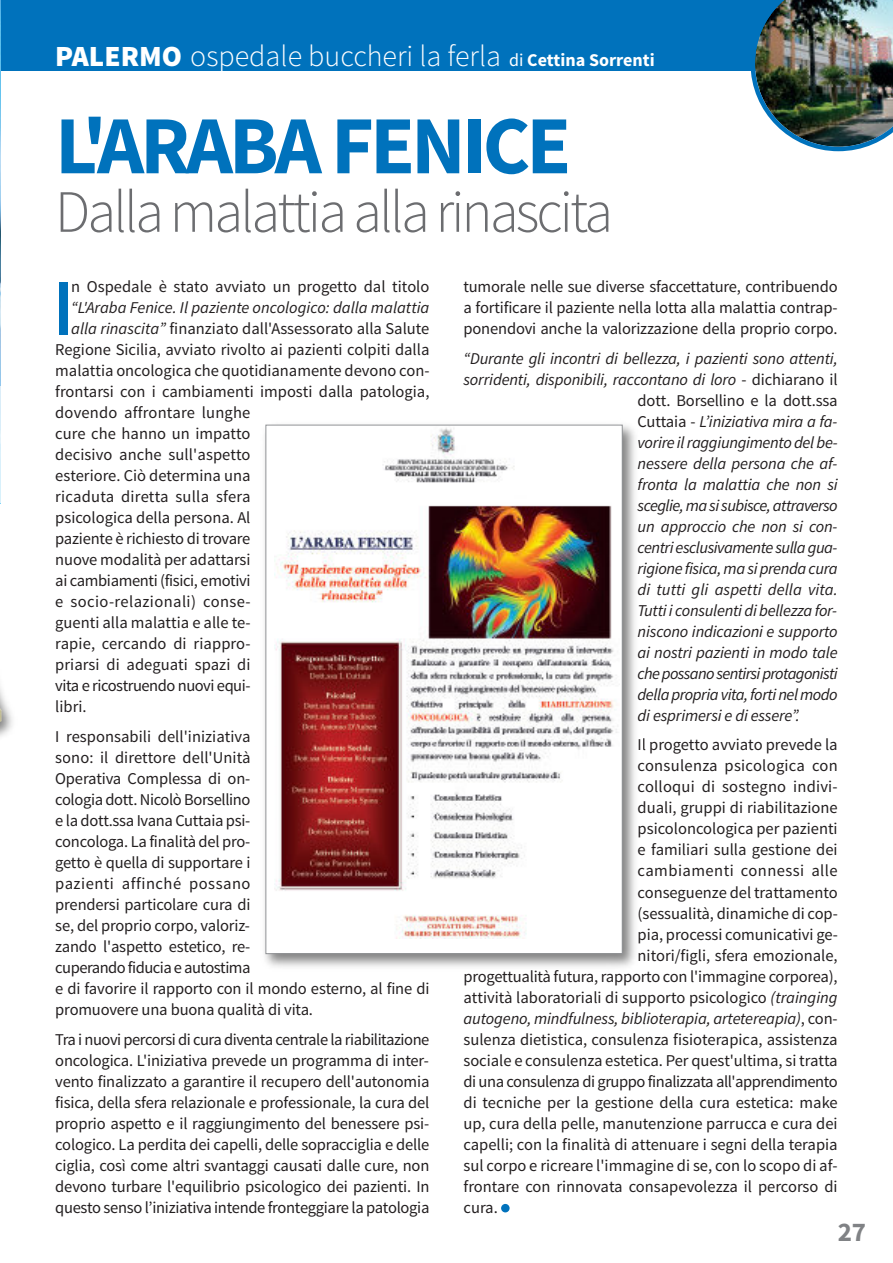
<style>
.page{position:relative;width:893px;height:1263px;background:#fff}
.page>*{position:absolute;margin:0;border:0;box-sizing:border-box;transform-origin:0 0}
.t1{font:700 82.5px "Source Sans Pro";letter-spacing:-.045em;color:#0072bc}
.t2{font:700 61.5px "Antonio";color:#0072bc}
.t3{font:300 60px "Source Sans Pro";letter-spacing:-.05em;color:#6c6d70}
.t4{font:300 30px "Source Sans Pro";color:#fff}
.t5{font:700 27px "Source Sans Pro";color:#808285}
.t6{font:16.5px/21px "Source Sans Pro";color:#231f20;text-align:justify}
.t7{font:italic 16.5px "Source Sans Pro";letter-spacing:-.01em;color:#231f20}
.t8{font:16.5px "Source Sans Pro";letter-spacing:-.03em;color:#231f20}
.t9{font:italic 16.5px "Source Sans Pro";letter-spacing:-.03em;color:#231f20}
.t10{font:16.5px "Source Sans Pro";letter-spacing:.025em;color:#231f20}
.t11{font:italic 16.5px "Source Sans Pro";letter-spacing:-.035em;color:#231f20}
.t12{font:italic 16.5px "Source Sans Pro";letter-spacing:-.04em;color:#231f20}
.t13{font:16.5px "Source Sans Pro";letter-spacing:-.025em;color:#231f20}
.s1{font-weight:900;font-size:29.25px}
.s2{font-weight:400;font-size:18px}
.s3{font-weight:700;font-size:18px}
.s4{font-style:italic}
.s5{font-style:normal}
</style>
<div class="page">
<div style="left:1px;top:0;width:892px;height:71px;background:#0072bc"></div>
<img style="left:751px;top:0;width:142px;height:151px">
<img style="left:264px;top:424px;width:371px;height:543px">
<div style="left:266px;top:425px;width:356px;height:528px;background:#fff"></div>
<img style="left:274px;top:428px;width:344px;height:511px">
<div style="left:501px;top:1204px;width:9px;height:8px;background:#0072bc;border-radius:50%"></div>
<img style="left:0;top:0;width:1px;height:386px">
<hr style="left:0;top:386px;width:1px;height:117px;background:#d9f0fa">
<img style="left:0;top:687px;width:13px;height:50px">
<svg style="left:0;top:707px;width:2px;height:16px"></svg>
<h3 class="t4" style="left:55px;top:38px;width:601px"><span class="s1">PALERMO</span> ospedale buccheri la ferla <span class="s2">di</span> <span class="s3">Cettina Sorrenti</span></h3>
<h1 class="t1" style="left:55px;top:93px;width:517px">L'ARAbA FENICE</h1>
<h3 class="t3" style="left:55px;top:175px;width:559px">Dallamalattiaallarinascita</h3>
<h2 class="t2" style="left:55px;top:277px;width:18px">I</h2>
<p class="t6" style="left:71px;top:277px;width:360px">n Ospedale è stato avviato un progetto dal titolo</p>
<p class="t7" style="left:71px;top:298px;width:360px">“L'Araba Fenice. Il paziente oncologico: dalla malattia</p>
<p class="t6" style="left:71px;top:319px;width:360px"><span class="s4">alla rinascita”</span> finanziato dall'Assessorato alla Salute</p>
<p class="t6" style="left:55px;top:340px;width:376px">Regione Sicilia, avviato rivolto ai pazienti colpiti dalla</p>
<p class="t6" style="left:55px;top:361px;width:376px">malattia oncologica che quotidianamente devono con-</p>
<p class="t6" style="left:55px;top:382px;width:376px">frontarsi con i cambiamenti imposti dalla patologia,</p>
<p class="t6" style="left:55px;top:403px;width:197px">dovendo affrontare lunghe</p>
<p class="t6" style="left:55px;top:424px;width:197px">cure che hanno un impatto</p>
<p class="t6" style="left:55px;top:445px;width:197px">decisivo anche sull'aspetto</p>
<p class="t6" style="left:55px;top:466px;width:197px">esteriore. Ciò determina una</p>
<p class="t6" style="left:55px;top:487px;width:197px">ricaduta diretta sulla sfera</p>
<p class="t6" style="left:55px;top:508px;width:197px">psicologica della persona. Al</p>
<p class="t6" style="left:55px;top:529px;width:197px">paziente è richiesto di trovare</p>
<p class="t6" style="left:55px;top:550px;width:197px">nuove modalità per adattarsi</p>
<p class="t13" style="left:55px;top:571px;width:197px">ai cambiamenti (fisici, emotivi</p>
<p class="t10" style="left:55px;top:592px;width:197px">e socio-relazionali) conse-</p>
<p class="t6" style="left:55px;top:613px;width:197px">guenti alla malattia e alle te-</p>
<p class="t6" style="left:55px;top:634px;width:197px">rapie, cercando di riappro-</p>
<p class="t6" style="left:55px;top:655px;width:197px">priarsi di adeguati spazi di</p>
<p class="t8" style="left:55px;top:676px;width:197px">vita e ricostruendo nuovi equi-</p>
<p class="t6" style="left:55px;top:697px;width:33px">libri.</p>
<p class="t6" style="left:55px;top:726px;width:376px;text-align:left">I responsabili dell'iniziativa<br>sono: il direttore dell'Unità<br>Operativa Complessa di on-<br>cologia dott. Nicolò Borsellino<br>e la dott.ssa Ivana Cuttaia psi-<br>concologa. La finalità del pro-<br>getto è quella di supportare i<br>pazienti affinché possano<br>prendersi particolare cura di<br>se, del proprio corpo, valoriz-<br>zando l'aspetto estetico, re-<br>cuperando fiducia e autostima<br>e di favorire il rapporto con il mondo esterno, al fine di promuovere una buona qualità di vita.</p>
<p class="t6" style="left:55px;top:1029px;width:376px">Tra i nuovi percorsi di cura diventa centrale la riabilitazione oncologica. L'iniziativa prevede un programma di inter&shy;vento finalizzato a garantire il recupero dell'autonomia fisica, della sfera relazionale e professionale, la cura del proprio aspetto e il raggiungimento del benessere psi&shy;cologico. La perdita dei capelli, delle sopracciglia e delle ciglia, così come altri svantaggi causati dalle cure, non devono turbare l'equilibrio psicologico dei pazienti. In questo senso l’iniziativa intende fronteggiare la patologia</p>
<p class="t6" style="left:463px;top:277px;width:376px">tumorale nelle sue diverse sfaccettature, contribuendo a fortificare il paziente nella lotta alla malattia contrap&shy;ponendovi anche la valorizzazione della proprio corpo.</p>
<p class="t7" style="left:463px;top:348px;width:376px">“Durante gli incontri di bellezza, i pazienti sono attenti,</p>
<p class="t7" style="left:463px;top:369px;width:376px">sorridenti, disponibili, raccontano di loro <span class="s5">- dichiarano il</span></p>
<p class="t6" style="left:638px;top:390px;width:202px">dott. Borsellino e la dott.ssa</p>
<p class="t7" style="left:638px;top:411px;width:201px"><span class="s5">Cuttaia -</span> L’iniziativa mira a fa-</p>
<p class="t7" style="left:638px;top:432px;width:202px">vorire ilraggiungimentodelbe-</p>
<p class="t7" style="left:638px;top:453px;width:201px">nessere della persona che af-</p>
<p class="t7" style="left:638px;top:474px;width:202px">fronta la malattia che non si</p>
<p class="t11" style="left:638px;top:495px;width:202px">sceglie,masi subisce,attraverso</p>
<p class="t7" style="left:638px;top:516px;width:201px">un approccio che non si con-</p>
<p class="t9" style="left:638px;top:537px;width:201px">centri esclusivamente sullagua-</p>
<p class="t7" style="left:638px;top:558px;width:202px">rigione fisica,masiprendacura</p>
<p class="t7" style="left:638px;top:579px;width:202px">di tutti gli aspetti della vita.</p>
<p class="t7" style="left:638px;top:600px;width:201px">Tutti i consulenti di bellezza for-</p>
<p class="t7" style="left:638px;top:621px;width:202px">niscono indicazioni e supporto</p>
<p class="t7" style="left:638px;top:642px;width:202px">ai nostri pazienti in modo tale</p>
<p class="t12" style="left:638px;top:663px;width:202px">chepossanosentirsiprotagonisti</p>
<p class="t9" style="left:638px;top:684px;width:202px">dellapropriavita,fortinelmodo</p>
<p class="t7" style="left:638px;top:705px;width:164px">di esprimersi e di essere”.</p>
<p class="t6" style="left:638px;top:735px;width:202px">Il progetto avviato prevede la</p>
<p class="t6" style="left:638px;top:756px;width:202px">consulenza psicologica con</p>
<p class="t6" style="left:638px;top:777px;width:202px">colloqui di sostegno indivi-</p>
<p class="t6" style="left:638px;top:798px;width:202px">duali, gruppi di riabilitazione</p>
<p class="t6" style="left:638px;top:819px;width:202px">psicoloncologica per pazienti</p>
<p class="t6" style="left:638px;top:840px;width:202px">e familiari sulla gestione dei</p>
<p class="t10" style="left:638px;top:861px;width:202px">cambiamenti connessi alle</p>
<p class="t6" style="left:638px;top:882px;width:202px">conseguenze del trattamento</p>
<p class="t6" style="left:638px;top:903px;width:202px">(sessualità, dinamiche di cop-</p>
<p class="t6" style="left:638px;top:924px;width:202px">pia, processi comunicativi ge-</p>
<p class="t6" style="left:638px;top:945px;width:202px">nitori/figli, sfera emozionale,</p>
<p class="t6" style="left:463px;top:966px;width:376px">progettualità futura, rapporto con l'immagine corporea),</p>
<p class="t6" style="left:463px;top:987px;width:376px">attività laboratoriali di supporto psicologico <span class="s4">(trainging</span></p>
<p class="t7" style="left:463px;top:1008px;width:376px">autogeno, mindfulness, biblioterapia, artetereapia)<span class="s5">, con-</span></p>
<p class="t6" style="left:463px;top:1029px;width:376px">sulenza dietistica, consulenza fisioterapica, assistenza</p>
<p class="t6" style="left:463px;top:1050px;width:376px">sociale e consulenza estetica. Per quest'ultima, si tratta</p>
<p class="t8" style="left:463px;top:1071px;width:376px">di una consulenza di gruppo finalizzata all'apprendimento</p>
<p class="t6" style="left:463px;top:1092px;width:376px">di tecniche per la gestione della cura estetica: make</p>
<p class="t6" style="left:463px;top:1113px;width:376px">up, cura della pelle, manutenzione parrucca e cura dei</p>
<p class="t6" style="left:463px;top:1134px;width:376px">capelli; con la finalità di attenuare i segni della terapia</p>
<p class="t6" style="left:463px;top:1155px;width:375px">sul corpo e ricreare l'immagine di se, con lo scopo di af-</p>
<p class="t6" style="left:463px;top:1176px;width:376px">frontare con rinnovata consapevolezza il percorso di</p>
<p class="t6" style="left:463px;top:1197px;width:36px">cura.</p>
<h3 class="t5" style="left:838px;top:1214px;width:30px">27</h3>
</div>
